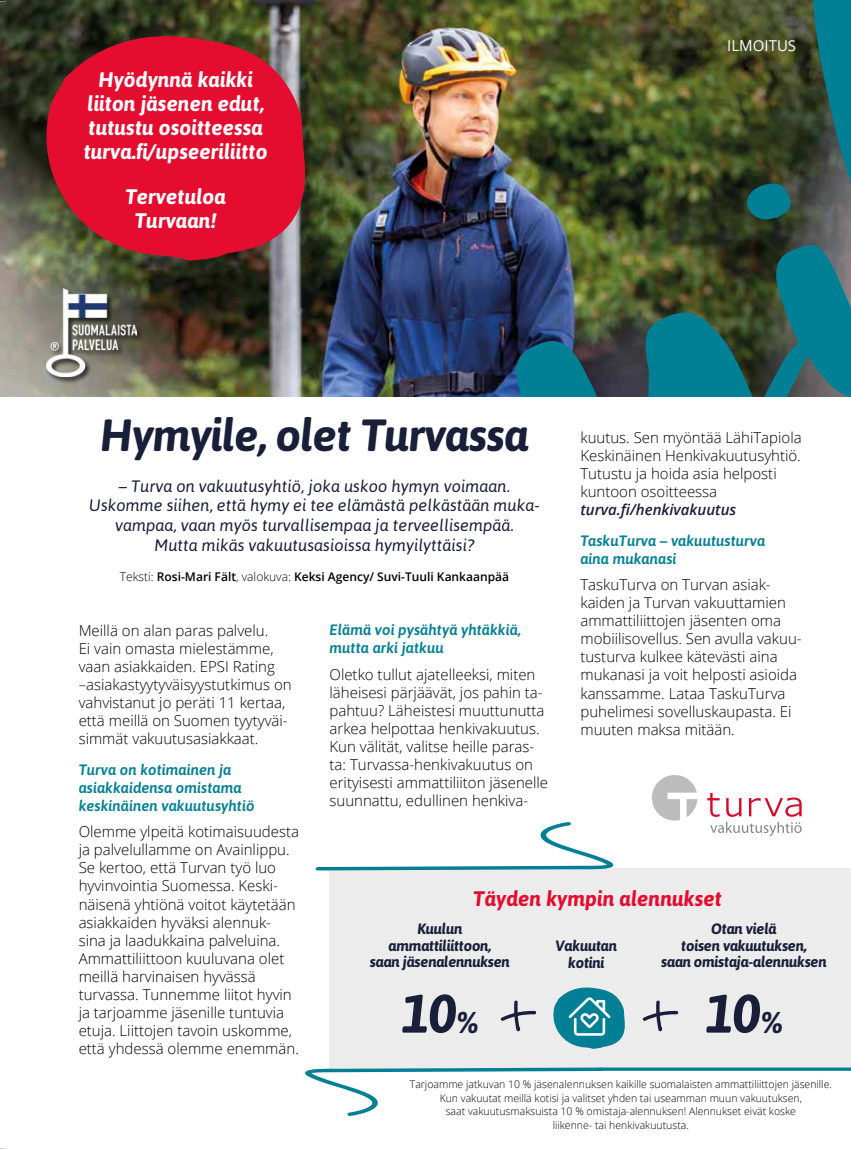
<style>
.page{position:relative;width:851px;height:1149px;background:#fff}
.page>*{position:absolute;margin:0;border:0;box-sizing:border-box;transform-origin:0 0}
.t1{font:italic 700 54px "Asap";color:#191e39}
.t2{font:italic 700 45px "Asap";letter-spacing:-.02em;color:#191e39}
.t3{font:italic 700 21px/24px "Asap";color:#fff;text-align:center}
.t4{font:italic 700 21px "Asap";color:#e40d30}
.t5{font:italic 16.5px/19.5px "Asap";color:#191e39;text-align:center}
.t6{font:300 15px/18px "Open Sans";color:#000}
.t7{font:italic 600 15px/18px "Asap";color:#007f95}
.t8{font:italic 700 15px/16.5px "Asap";letter-spacing:-.02em;color:#191e39;text-align:center}
.t9{font:italic 600 15px "Open Sans";color:#191e39}
.t10{font:15px "Open Sans";color:#fff}
.t11{font:600 12px "Open Sans";color:#000}
.t12{font:300 10.5px/13.5px "Open Sans";color:#000;text-align:center}
.s1{font-weight:300}
.s2{font-size:30px}
</style>
<div class="page">
<img style="left:0;top:0;width:515px;height:396px">
<svg style="left:651px;top:775px;width:46px;height:45px"></svg>
<svg style="left:707px;top:793px;width:94px;height:43px"></svg>
<div style="left:329px;top:868px;width:521px;height:200px;background:#ececec"></div>
<svg style="left:500px;top:1000px;width:36px;height:31px"></svg>
<svg style="left:553px;top:987px;width:72px;height:61px"></svg>
<svg style="left:642px;top:1000px;width:36px;height:31px"></svg>
<svg style="left:315px;top:822px;width:299px;height:48px"></svg>
<hr style="left:599px;top:1067px;width:251px;height:3px;background:#007f95">
<svg style="left:305px;top:1067px;width:298px;height:49px"></svg>
<svg style="left:43px;top:28px;width:268px;height:232px;background:#bf1e33"></svg>
<div style="left:45px;top:288px;width:99px;height:96px;background:#000;opacity:.75"></div>
<img style="left:46px;top:289px;width:91px;height:87px">
<img style="left:515px;top:0;width:336px;height:396px">
<h3 class="t3" style="left:84px;top:67px;width:185px">Hyödynnä kaikki liiton jäsenen edut, tutustu osoitteessa turva.fi/upseeriliitto</h3>
<h3 class="t3" style="left:125px;top:184px;width:102px">Tervetuloa<br>Turvaan!</h3>
<p class="t10" style="left:727px;top:36px;width:70px">ILMOITUS</p>
<h2 class="t2" style="left:100px;top:409px;width:430px">Hymyile, olet Turvassa</h2>
<p class="t5" style="left:89px;top:476px;width:452px">– Turva on vakuutusyhtiö, joka uskoo hymyn voimaan.<br>Uskomme siihen, että hymy ei tee elämästä pelkästään muka&shy;vampaa, vaan myös turvallisempaa ja terveellisempää.<br>Mutta mikäs vakuutusasioissa hymyilyttäisi?</p>
<p class="t6" style="left:580px;top:428px;width:223px">kuutus. Sen myöntää LähiTapiola<br>Keskinäinen Henkivakuutusyhtiö.<br>Tutustu ja hoida asia helposti kuntoon osoitteessa</p>
<p class="t9" style="left:580px;top:499px;width:157px">turva.fi/henkivakuutus</p>
<p class="t7" style="left:580px;top:530px;width:186px">TaskuTurva – vakuutusturva aina mukanasi</p>
<p class="t6" style="left:580px;top:575px;width:223px">TaskuTurva on Turvan asiak&shy;kaiden ja Turvan vakuuttamien ammattiliittojen jäsenten oma mobiilisovellus. Sen avulla vakuu&shy;tusturva kulkee kätevästi aina mukanasi ja voit helposti asioida kanssamme. Lataa TaskuTurva puhelimesi sovelluskaupasta. Ei muuten maksa mitään.</p>
<p class="t11" style="left:120px;top:568px;width:390px"><span class="s1">Teksti:</span> Rosi-Mari Fält<span class="s1">, valokuva:</span> Keksi Agency/ Suvi-Tuuli Kankaanpää</p>
<p class="t7" style="left:329px;top:620px;width:193px">Elämä voi pysähtyä yhtäkkiä, mutta arki jatkuu</p>
<p class="t6" style="left:329px;top:664px;width:220px">Oletko tullut ajatelleeksi, miten läheisesi pärjäävät, jos pahin ta&shy;pahtuu? Läheistesi muuttunutta arkea helpottaa henkivakuutus.<br>Kun välität, valitse heille paras&shy;ta: Turvassa-henkivakuutus on erityisesti ammattiliiton jäsenelle suunnattu, edullinen henkiva-</p>
<p class="t6" style="left:79px;top:621px;width:214px">Meillä on alan paras palvelu.<br>Ei vain omasta mielestämme, vaan asiakkaiden. EPSI Rating –asiakastyytyväisyystutkimus on vahvistanut jo peräti 11 kertaa, että meillä on Suomen tyytyväi&shy;simmät vakuutusasiakkaat.</p>
<p class="t7" style="left:79px;top:759px;width:177px">Turva on kotimainen ja asiakkaidensa omistama keskinäinen vakuutusyhtiö</p>
<p class="t6" style="left:79px;top:822px;width:222px">Olemme ylpeitä kotimaisuudesta ja palvelullamme on Avainlippu.<br>Se kertoo, että Turvan työ luo hyvinvointia Suomessa. Keski&shy;näisenä yhtiönä voitot käytetään asiakkaiden hyväksi alennuk&shy;sina ja laadukkaina palveluina.<br>Ammattiliittoon kuuluvana olet meillä harvinaisen hyvässä turvassa. Tunnemme liitot hyvin ja tarjoamme jäsenille tuntuvia etuja. Liittojen tavoin uskomme, että yhdessä olemme enemmän.</p>
<h3 class="t4" style="left:473px;top:885px;width:250px">Täyden kympin alennukset</h3>
<p class="t8" style="left:370px;top:920px;width:141px">Kuulun ammattiliittoon,<br>saan jäsenalennuksen</p>
<p class="t8" style="left:661px;top:920px;width:167px">Otan vielä<br>toisen vakuutuksen,<br>saan omistaja-alennuksen</p>
<p class="t8" style="left:555px;top:937px;width:63px">Vakuutan kotini</p>
<h1 class="t1" style="left:400px;top:981px;width:80px">10<span class="s2">%</span></h1>
<h1 class="t1" style="left:704px;top:981px;width:80px">10<span class="s2">%</span></h1>
<p class="t12" style="left:410px;top:1076px;width:423px">Tarjoamme jatkuvan 10 % jäsenalennuksen kaikille suomalaisten ammattiliittojen jäsenille.<br>Kun vakuutat meillä kotisi ja valitset yhden tai useamman muun vakuutuksen,<br>saat vakuutusmaksuista 10 % omistaja-alennuksen! Alennukset eivät koske<br>liikenne- tai henkivakuutusta.</p>
</div>
